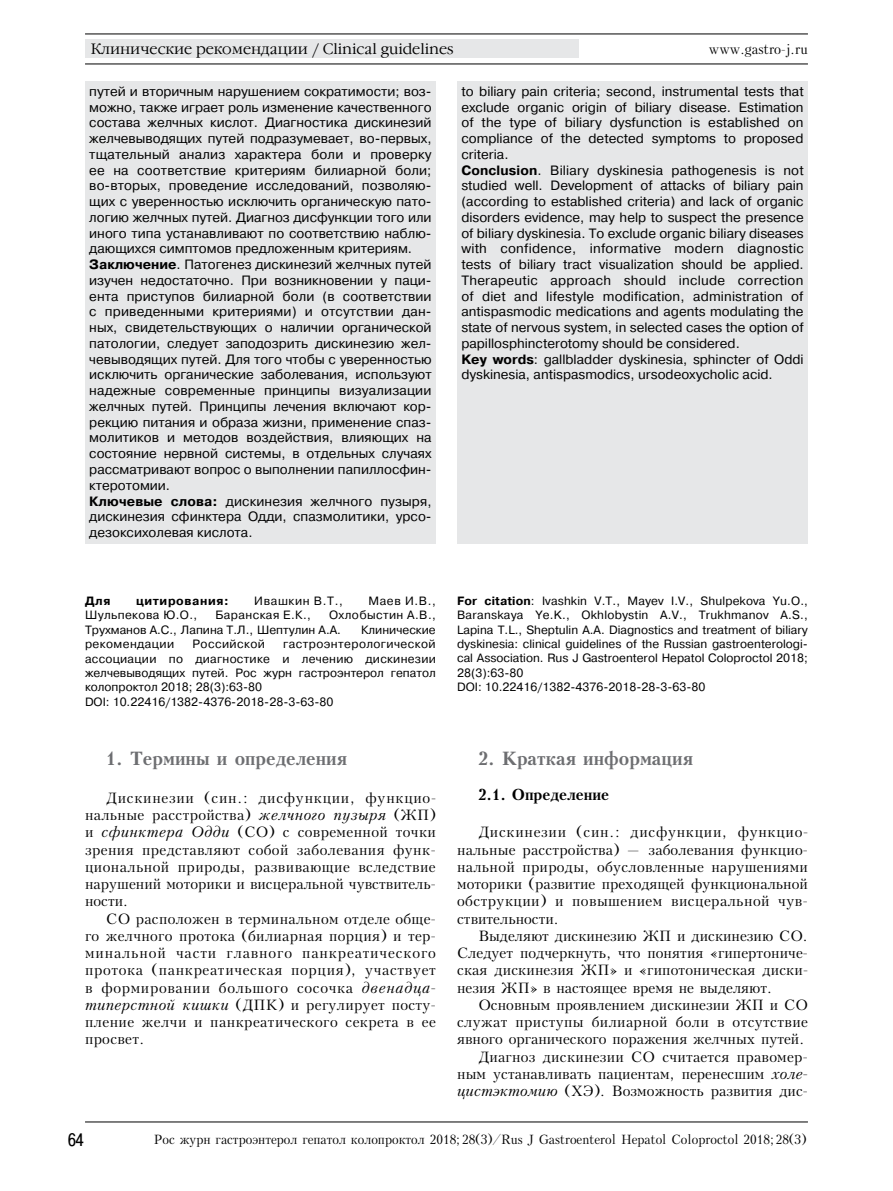
<style>
.page{position:relative;width:893px;height:1191px;background:#fff}
.page>*{position:absolute;margin:0;border:0;box-sizing:border-box;transform-origin:0 0}
.t1{font:700 18px "Kudrashov";color:#6d6e71}
.t2{font:18px "Pragmatica Cond C";color:#000}
.t3{font:300 15px "Garamond C";color:#000}
.t4{font:700 15px "Kudrashov";color:#000}
.t5{font:14.25px/17.2px "Kudrashov";letter-spacing:.005em;color:#000;text-align:justify}
.t6{font:13.5px/15.8px "Pragmatica C";color:#000}
.t7{font:13.5px "Kudrashov";color:#000;scale:.95 1}
.t8{font:12.75px "Kudrashov";color:#000;scale:.95 1}
.t9{font:12px/14.4px "Pragmatica C";color:#000}
.t10{font:12px "Pragmatica C";letter-spacing:.035em;color:#000}
.t11{font:700 12px "Pragmatica C";letter-spacing:.05em;color:#000}
.t12{font:12px "Pragmatica C";letter-spacing:.05em;color:#000}
.s1{font-weight:700}
.s2{font-style:italic}
</style>
<div class="page">
<div style="left:85px;top:40px;width:493px;height:18px;background:#e6e7e8"></div>
<hr style="left:85px;top:64px;width:723px;height:1px;background:#000">
<hr style="left:85px;top:34px;width:723px;height:1px;background:#000">
<hr style="left:85px;top:1121px;width:723px;height:1px;background:#000">
<div style="left:85px;top:81px;width:351px;height:462px;background:#e6e7e8"></div>
<div style="left:457px;top:81px;width:351px;height:462px;background:#e6e7e8"></div>
<p class="t3" style="left:91px;top:41px;width:364px">Клинические рекомендации / Clinical guidelines</p>
<p class="t7" style="left:709px;top:41px;width:106px">www.gastro-j.ru</p>
<p class="t6" style="left:89px;top:83px;width:344px">путей и вторичным нарушением сократимости; воз&shy;можно, также играет роль изменение качественного состава желчных кислот. Диагностика дискинезий желчевыводящих путей подразумевает, во‑ первых, тщательный анализ характера боли и проверку ее на соответствие критериям билиарной боли; во‑ вторых, проведение исследований, позволяю&shy;щих с уверенностью исключить органическую пато&shy;логию желчных путей. Диагноз дисфункции того или иного типа устанавливают по соответствию наблю&shy;дающихся симптомов предложенным критериям.<br><span class="s1">Заключение</span>. Патогенез дискинезий желчных путей изучен недостаточно. При возникновении у паци&shy;ента приступов билиарной боли (в соответствии с приведенными критериями) и отсутствии дан&shy;ных, свидетельствующих о наличии органической патологии, следует заподозрить дискинезию жел&shy;чевыводящих путей. Для того чтобы с уверенностью исключить органические заболевания, используют надежные современные принципы визуализации желчных путей. Принципы лечения включают кор&shy;рекцию питания и образа жизни, применение спаз&shy;молитиков и методов воздействия, влияющих на состояние нервной системы, в отдельных случаях рассматривают вопрос о выполнении папиллосфин&shy;ктеротомии.<br><span class="s1">Ключевые слова:</span> дискинезия желчного пузыря, дискинезия сфинктера Одди, спазмолитики, урсо&shy;дезоксихолевая кислота.</p>
<p class="t6" style="left:461px;top:83px;width:344px">to biliary pain criteria; second, instrumental tests that exclude organic origin of biliary disease. Estimation of the type of biliary dysfunction is established on compliance of the detected symptoms to proposed criteria.<br><span class="s1">Conclusion</span>. Biliary dyskinesia pathogenesis is not studied well. Development of attacks of biliary pain (according to established criteria) and lack of organic disorders evidence, may help to suspect the presence of biliary dyskinesia. To exclude organic biliary diseases with confidence, informative modern diagnostic tests of biliary tract visualization should be applied.<br>Therapeutic approach should include correction of diet and lifestyle modification, administration of antispasmodic medications and agents modulating the state of nervous system, in selected cases the option of papillosphincterotomy should be considered.<br><span class="s1">Key words</span>: gallbladder dyskinesia, sphincter of Oddi dyskinesia, antispasmodics, ursodeoxycholic acid.</p>
<p class="t11" style="left:85px;top:594px;width:27px">Для</p>
<p class="t11" style="left:136px;top:594px;width:94px">цитирования:</p>
<p class="t12" style="left:254px;top:594px;width:90px">Ивашкин В.Т.,</p>
<p class="t9" style="left:368px;top:594px;width:69px">Маев И.В.,</p>
<p class="t10" style="left:85px;top:609px;width:114px">Шульпекова Ю.О.,</p>
<p class="t10" style="left:215px;top:609px;width:97px">Баранская Е.К.,</p>
<p class="t9" style="left:85px;top:608px;width:352px;text-indent:244px">Охлобыстин А.В.,<br>Трухманов А.С., Лапина Т.Л., Шептулин А.А.</p>
<p class="t9" style="left:361px;top:622px;width:76px">Клинические</p>
<p class="t9" style="left:85px;top:637px;width:352px;text-indent:198px">гастроэнтерологической ассоциации по диагностике и лечению дискинезии желчевыводящих путей. Рос журн гастроэнтерол гепатол колопроктол 2018; 28(3):63-80<br>DOI: 10.22416/1382-4376-2018-28-3-63-80</p>
<p class="t10" style="left:85px;top:637px;width:91px">рекомендации</p>
<p class="t10" style="left:193px;top:637px;width:74px">Российской</p>
<h1 class="t1" style="left:106px;top:747px;width:242px">1. Термины и определения</h1>
<p class="t5" style="left:85px;top:789px;width:352px;text-indent:21px">Дискинезии (син.: дисфункции, функцио&shy;нальные расстройства) <span class="s2">желчного пузыря</span> (ЖП) и <span class="s2">сфинктера Одди</span> (СО) с современной точки зрения представляют собой заболевания функ&shy;циональной природы, развивающие вследствие нарушений моторики и висцеральной чувствитель&shy;ности.</p>
<p class="t5" style="left:85px;top:910px;width:352px;text-indent:21px">СО расположен в терминальном отделе обще&shy;го желчного протока (билиарная порция) и тер&shy;минальной части главного панкреатического протока (панкреатическая порция), участвует в формировании большого сосочка <span class="s2">двенадца&shy;типерстной кишки</span> (ДПК) и регулирует посту&shy;пление желчи и панкреатического секрета в ее просвет.</p>
<p class="t9" style="left:457px;top:593px;width:352px"><span class="s1">For citation</span>: Ivashkin V.T., Mayev I.V., Shulpekova Yu.O., Baranskaya Ye.K., Okhlobystin A.V., Trukhmanov A.S., Lapina T.L., Sheptulin A.A. Diagnostics and treatment of biliary dyskinesia: clinical guidelines of the Russian gastroenterologi&shy;cal Association. Rus J Gastroenterol Hepatol Coloproctol 2018; 28(3):63-80<br>DOI: 10.22416/1382-4376-2018-28-3-63-80</p>
<h1 class="t1" style="left:478px;top:747px;width:216px">2. Краткая информация</h1>
<p class="t4" style="left:478px;top:785px;width:132px">2.1. Определение</p>
<p class="t5" style="left:457px;top:824px;width:352px;text-indent:21px">Дискинезии (син.: дисфункции, функцио&shy;нальные расстройства) — заболевания функцио&shy;нальной природы, обусловленные нарушениями моторики (развитие преходящей функциональной обструкции) и повышением висцеральной чув&shy;ствительности.</p>
<p class="t5" style="left:457px;top:927px;width:352px;text-indent:21px">Выделяют дискинезию ЖП и дискинезию СО.<br>Следует подчеркнуть, что понятия «гипертониче&shy;ская дискинезия ЖП» и «гипотоническая диски&shy;незия ЖП» в настоящее время не выделяют.</p>
<p class="t5" style="left:457px;top:996px;width:352px;text-align:right">Основным проявлением дискинезии ЖП и СО служат приступы билиарной боли в отсутствие явного органического поражения желчных путей.<br>Диагноз дискинезии СО считается правомер&shy;ным устанавливать пациентам, перенесшим <span class="s2">холе&shy;цистэктомию</span> (ХЭ). Возможность развития дис-</p>
<h1 class="t2" style="left:68px;top:1130px;width:17px">64</h1>
<p class="t8" style="left:154px;top:1132px;width:688px">Рос журн гастроэнтерол гепатол колопроктол 2018;28(3)/Rus J Gastroenterol Hepatol Coloproctol 2018;28(3)</p>
</div>
